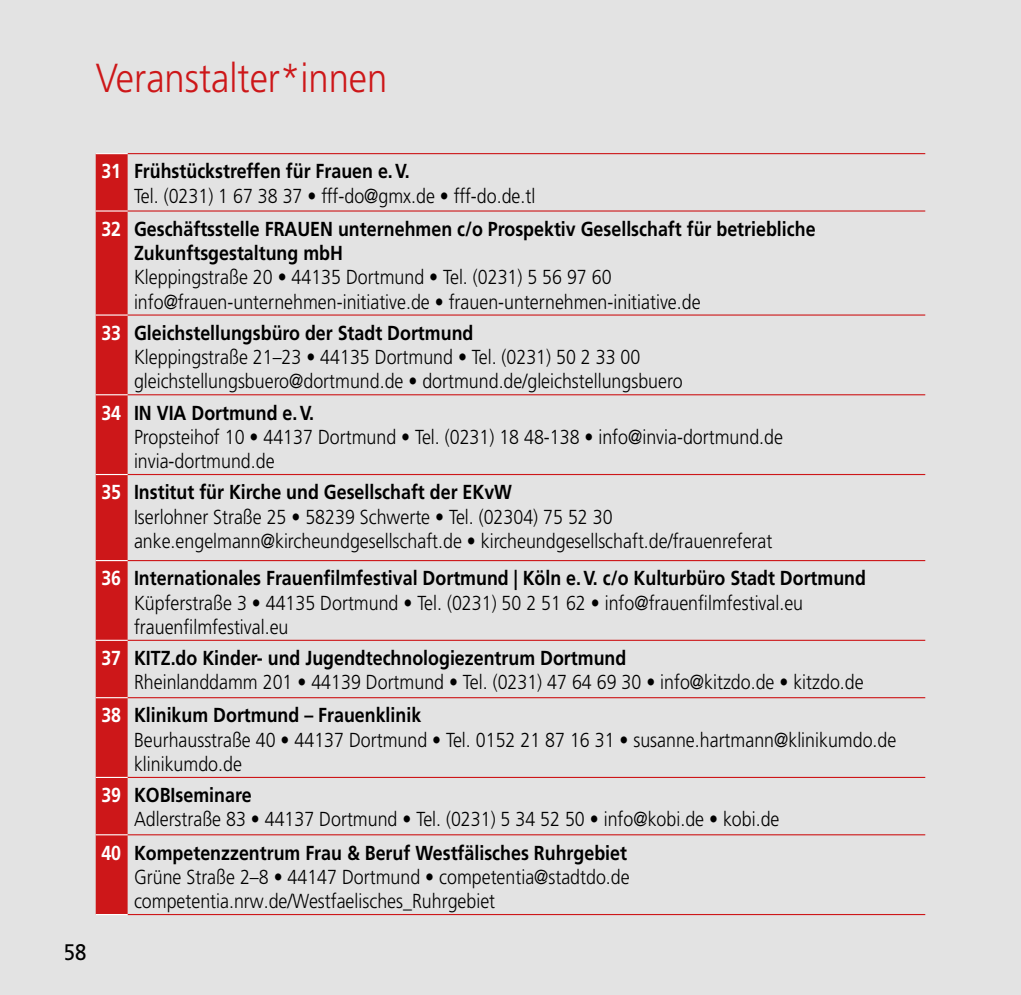
<style>
.page{position:relative;width:1021px;height:995px;background:#fff}
.page>*{position:absolute;margin:0;border:0;box-sizing:border-box;transform-origin:0 0}
.t1{font:300 40.5px "Frutiger LT";color:#cd1719;scale:.9 1}
.t2{font:22.5px "Frutiger LT";color:#000;scale:.9 1}
.t3{font:300 20.25px/24.3px "Frutiger LT Pro";color:#000;scale:.88 1}
.t4{font:700 20.25px/24.3px "Frutiger LT Pro";color:#000;scale:.88 1}
.s1{font-weight:700;color:#fff}
.s2{font-weight:700}
.s3{color:#fff}
</style>
<div class="page">
<div style="left:0;top:0;width:1020px;height:995px;background:#e3e3e3"></div>
<div style="left:96px;top:154px;width:32px;height:760px;background:#cd1719"></div>
<hr style="left:128px;top:153px;width:797px;height:1px;background:#cd1719">
<hr style="left:128px;top:210px;width:797px;height:2px;background:#cd1719">
<hr style="left:128px;top:314px;width:797px;height:2px;background:#cd1719">
<hr style="left:128px;top:394px;width:797px;height:1px;background:#cd1719">
<hr style="left:128px;top:474px;width:797px;height:1px;background:#cd1719">
<hr style="left:128px;top:560px;width:797px;height:1px;background:#cd1719">
<hr style="left:128px;top:640px;width:797px;height:1px;background:#cd1719">
<hr style="left:128px;top:697px;width:797px;height:1px;background:#cd1719">
<hr style="left:128px;top:777px;width:797px;height:1px;background:#cd1719">
<hr style="left:128px;top:834px;width:797px;height:1px;background:#cd1719">
<hr style="left:128px;top:914px;width:797px;height:1px;background:#cd1719">
<hr style="left:96px;top:153px;width:32px;height:1px;background:#fff">
<hr style="left:96px;top:210px;width:32px;height:2px;background:#fff">
<hr style="left:96px;top:314px;width:32px;height:2px;background:#fff">
<hr style="left:96px;top:394px;width:32px;height:1px;background:#fff">
<hr style="left:96px;top:474px;width:32px;height:1px;background:#fff">
<hr style="left:96px;top:560px;width:32px;height:1px;background:#fff">
<hr style="left:96px;top:640px;width:32px;height:1px;background:#fff">
<hr style="left:96px;top:697px;width:32px;height:1px;background:#fff">
<hr style="left:96px;top:777px;width:32px;height:1px;background:#fff">
<hr style="left:96px;top:834px;width:32px;height:1px;background:#fff">
<hr style="left:96px;top:914px;width:32px;height:1px;background:#fff">
<h1 class="t1" style="left:96px;top:55px;width:326px">Veranstalter*innen</h1>
<p class="t2" style="left:64px;top:938px;width:27px">58</p>
<p class="t3" style="left:134px;top:159px;width:457px;text-indent:-33px"><span class="s1">31</span> <span class="s2">Frühstückstreffen für Frauen e.V.<br></span>Tel. (0231) 1 67 38 37 • fff-do@gmx.de • fff-do.de.tl</p>
<p class="t4" style="left:134px;top:217px;width:776px;text-indent:-33px"><span class="s3">32</span> Geschäftsstelle FRAUEN unternehmen c/o Prospektiv Gesellschaft für betriebliche<br>Zukunftsgestaltung mbH</p>
<p class="t3" style="left:134px;top:265px;width:645px">Kleppingstraße 20 • 44135 Dortmund • Tel. (0231) 5 56 97 60 info@frauen-unternehmen-initiative.de • frauen-unternehmen-initiative.de</p>
<p class="t3" style="left:134px;top:321px;width:625px;text-indent:-33px"><span class="s1">33</span> <span class="s2">Gleichstellungsbüro der Stadt Dortmund<br></span>Kleppingstraße 21–23 • 44135 Dortmund • Tel. (0231) 50 2 33 00 gleichstellungsbuero@dortmund.de • dortmund.de/gleichstellungsbuero</p>
<p class="t3" style="left:134px;top:401px;width:739px;text-indent:-33px"><span class="s1">34</span> <span class="s2">IN VIA Dortmund e.V.<br></span>Propsteihof 10 • 44137 Dortmund • Tel. (0231) 18 48-138 • info@invia-dortmund.de invia-dortmund.de</p>
<p class="t3" style="left:134px;top:480px;width:727px;text-indent:-33px"><span class="s1">35</span> <span class="s2">Institut für Kirche und Gesellschaft der EKvW<br></span>Iserlohner Straße 25 • 58239 Schwerte • Tel. (02304) 75 52 30 anke.engelmann@kircheundgesellschaft.de • kircheundgesellschaft.de/frauenreferat</p>
<p class="t3" style="left:134px;top:566px;width:833px;text-indent:-33px"><span class="s1">36</span> <span class="s2">Internationales Frauenfilmfestival Dortmund | Köln e.V. c/o Kulturbüro Stadt Dortmund<br></span>Küpferstraße 3 • 44135 Dortmund • Tel. (0231) 50 2 51 62 • info@frauenfilmfestival.eu frauenfilmfestival.eu</p>
<p class="t3" style="left:134px;top:646px;width:830px;text-indent:-33px"><span class="s1">37</span> <span class="s2">KITZ.do Kinder- und Jugendtechnologiezentrum Dortmund<br></span>Rheinlanddamm 201 • 44139 Dortmund • Tel. (0231) 47 64 69 30 • info@kitzdo.de • kitzdo.de</p>
<p class="t3" style="left:134px;top:703px;width:867px;text-indent:-33px"><span class="s1">38</span> <span class="s2">Klinikum Dortmund – Frauenklinik<br></span>Beurhausstraße 40 • 44137 Dortmund • Tel. 0152 21 87 16 31 • susanne.hartmann@klinikumdo.de klinikumdo.de</p>
<p class="t3" style="left:134px;top:783px;width:735px;text-indent:-33px"><span class="s1">39</span> <span class="s2">KOBIseminare<br></span>Adlerstraße 83 • 44137 Dortmund • Tel. (0231) 5 34 52 50 • info@kobi.de • kobi.de</p>
<p class="t3" style="left:134px;top:840px;width:565px;text-indent:-33px"><span class="s1">40</span> <span class="s2">Kompetenzzentrum Frau &amp; Beruf Westfälisches Ruhrgebiet<br></span>Grüne Straße 2–8 • 44147 Dortmund • competentia@stadtdo.de competentia.nrw.de/Westfaelisches_Ruhrgebiet</p>
</div>
